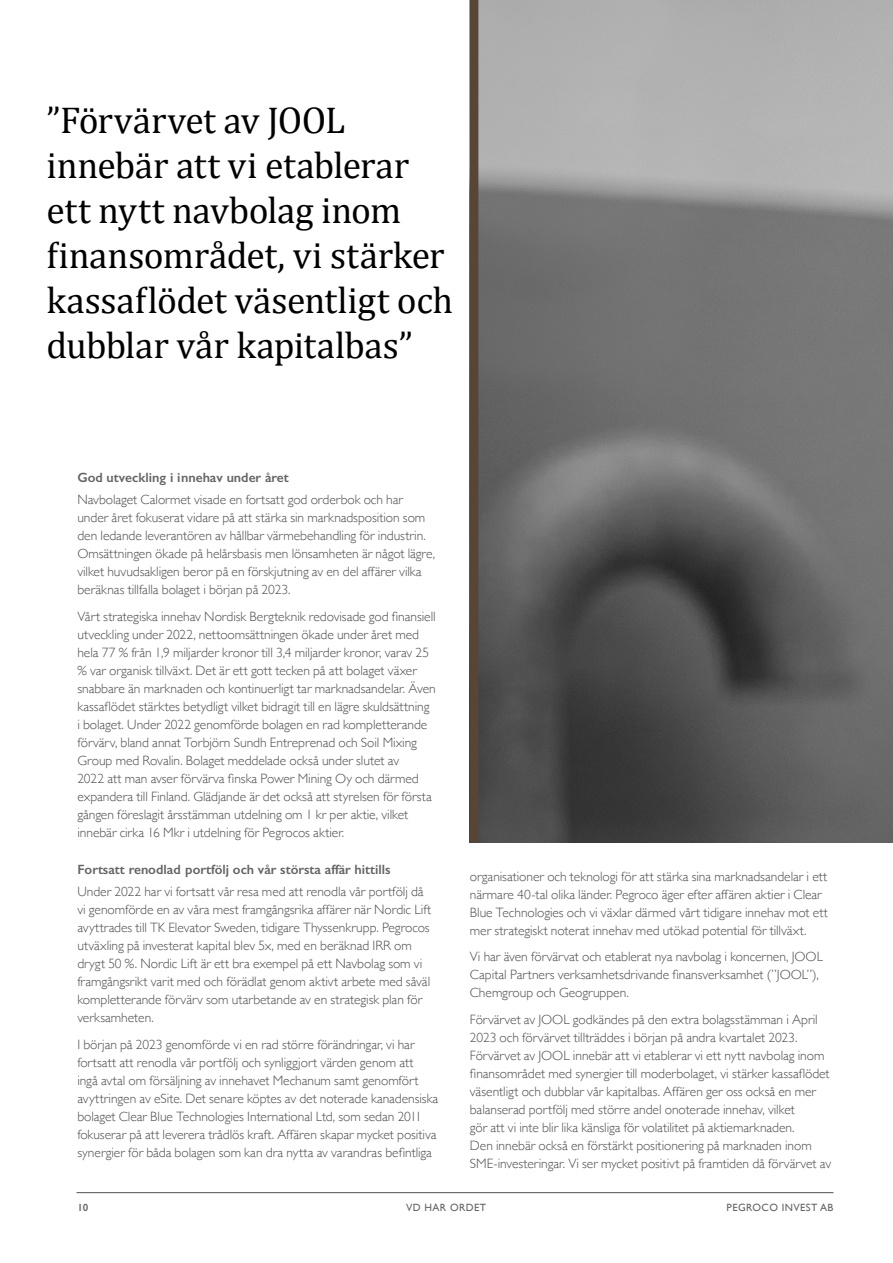
<style>
.page{position:relative;width:893px;height:1263px;background:#fff}
.page>*{position:absolute;margin:0;border:0;box-sizing:border-box;transform-origin:0 0}
.t1{font:37.5px/45px "Cambria";letter-spacing:-.01em;color:#000}
.t2{font:300 13.5px/18px "Gill Sans";letter-spacing:-.005em;color:#4d4d4f}
.t3{font:600 13.5px "Gill Sans";color:#636466}
.t4{font:10.5px "Gill Sans";letter-spacing:.04em;color:#636466}
.t5{font:600 10.5px "Gill Sans";color:#65676d}
</style>
<div class="page">
<hr style="left:77px;top:1192px;width:756px;height:1px;background:#4f4f56">
<img style="left:478px;top:0;width:415px;height:842px">
<div style="left:470px;top:0;width:8px;height:842px;background:#574636"></div>
<h1 class="t1" style="left:47px;top:97px;width:408px">”Förvärvet av JOOL innebär att vi etablerar ett nytt navbolag inom finansområdet, vi stärker kassaflödet väsentligt och dubblar vår kapitalbas”</h1>
<p class="t3" style="left:77px;top:469px;width:213px">God utveckling i innehav under året</p>
<p class="t2" style="left:77px;top:490px;width:359px">Navbolaget Calormet visade en fortsatt god orderbok och har under året fokuserat vidare på att stärka sin marknadsposition som den ledande leverantören av hållbar värmebehandling för industrin.<br>Omsättningen ökade på helårsbasis men lönsamheten är något lägre, vilket huvudsakligen beror på en förskjutning av en del affärer vilka beräknas tillfalla bolaget i början på 2023.</p>
<p class="t2" style="left:77px;top:606px;width:360px">Vårt strategiska innehav Nordisk Bergteknik redovisade god finansiell utveckling under 2022, nettoomsättningen ökade under året med hela 77 % från 1,9 miljarder kronor till 3,4 miljarder kronor, varav 25 % var organisk tillväxt. Det är ett gott tecken på att bolaget växer snabbare än marknaden och kontinuerligt tar marknadsandelar. Även kassaflödet stärktes betydligt vilket bidragit till en lägre skuldsättning<br>i bolaget. Under 2022 genomförde bolagen en rad kompletterande förvärv, bland annat Torbjörn Sundh Entreprenad och Soil Mixing Group med Rovalin. Bolaget meddelade också under slutet av<br>2022 att man avser förvärva finska Power Mining Oy och därmed expandera till Finland. Glädjande är det också att styrelsen för första gången föreslagit årsstämman utdelning om 1 kr per aktie, vilket innebär cirka 16 Mkr i utdelning för Pegrocos aktier.</p>
<p class="t3" style="left:77px;top:861px;width:315px">Fortsatt renodlad portfölj och vår största affär hittills</p>
<p class="t2" style="left:77px;top:882px;width:355px">Under 2022 har vi fortsatt vår resa med att renodla vår portfölj då vi genomförde en av våra mest framgångsrika affärer när Nordic Lift avyttrades till TK Elevator Sweden, tidigare Thyssenkrupp. Pegrocos utväxling på investerat kapital blev 5x, med en beräknad IRR om drygt 50 %. Nordic Lift är ett bra exempel på ett Navbolag som vi framgångsrikt varit med och förädlat genom aktivt arbete med såväl kompletterande förvärv som utarbetande av en strategisk plan för verksamheten.</p>
<p class="t2" style="left:77px;top:1035px;width:362px">I början på 2023 genomförde vi en rad större förändringar, vi har fortsatt att renodla vår portfölj och synliggjort värden genom att<br>ingå avtal om försäljning av innehavet Mechanum samt genomfört avyttringen av eSite. Det senare köptes av det noterade kanadensiska bolaget Clear Blue Technologies International Ltd, som sedan 2011 fokuserar på att leverera trådlös kraft. Affären skapar mycket positiva synergier för båda bolagen som kan dra nytta av varandras befintliga</p>
<p class="t2" style="left:470px;top:867px;width:359px">organisationer och teknologi för att stärka sina marknadsandelar i ett närmare 40-tal olika länder. Pegroco äger efter affären aktier i Clear Blue Technologies och vi växlar därmed vårt tidigare innehav mot ett mer strategiskt noterat innehav med utökad potential för tillväxt.</p>
<p class="t2" style="left:470px;top:947px;width:355px">Vi har även förvärvat och etablerat nya navbolag i koncernen, JOOL<br>Capital Partners verksamhetsdrivande finansverksamhet (”JOOL”),<br>Chemgroup och Geogruppen.</p>
<p class="t2" style="left:470px;top:1010px;width:363px">Förvärvet av JOOL godkändes på den extra bolagsstämman i April 2023 och förvärvet tillträddes i början på andra kvartalet 2023.<br>Förvärvet av JOOL innebär att vi etablerar vi ett nytt navbolag inom finansområdet med synergier till moderbolaget, vi stärker kassaflödet väsentligt och dubblar vår kapitalbas. Affären ger oss också en mer balanserad portfölj med större andel onoterade innehav, vilket<br>gör att vi inte blir lika känsliga för volatilitet på aktiemarknaden.<br>Den innebär också en förstärkt positionering på marknaden inom SME-investeringar. Vi ser mycket positivt på framtiden då förvärvet av</p>
<p class="t5" style="left:77px;top:1201px;width:13px">10</p>
<p class="t4" style="left:406px;top:1201px;width:82px">VD HAR ORDET</p>
<p class="t4" style="left:727px;top:1201px;width:108px">PEGROCO INVEST AB</p>
</div>
